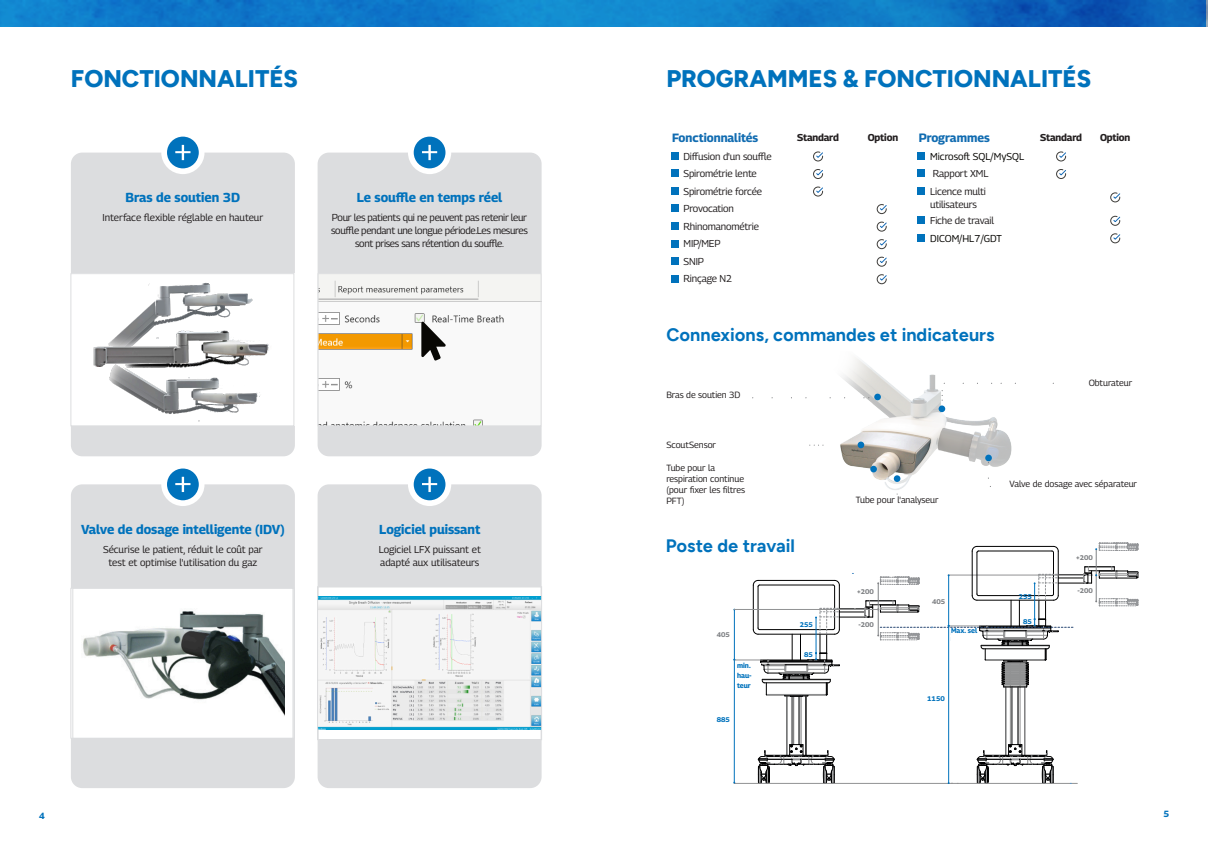
<style>
.page{position:relative;width:1208px;height:859px;background:#fff}
.page>*{position:absolute;margin:0;border:0;box-sizing:border-box;transform-origin:0 0}
.t1{font:800 24px "Figtree";color:#0072bc}
.t2{font:700 18px "Figtree";color:#0072bc}
.t3{font:700 13px "Georama";color:#0072bc}
.t4{font:700 12px "Georama";color:#116cb1}
.t5{font:10px/17.5px "Georama";letter-spacing:-.015em;color:#231f20}
.t6{font:10px "Georama";color:#080704}
.t7{font:700 10px "Georama";letter-spacing:-.015em;color:#231f20}
.t8{font:9px/10.8px "Georama";color:#231f20}
.t9{font:700 9px "Georama";color:#0072bc}
.t10{font:700 7px/10px "Georama";color:#0072bc}
.t11{font:700 6.9px "Georama";color:#808285}
.t12{font:700 6.9px "Georama";color:#0072bc}
.t13{font:700 5.4px/6.5px "Georama";color:#0072bc}
</style>
<div class="page">
<img style="left:829px;top:358px;width:183px;height:132px">
<div style="left:857px;top:442px;width:7px;height:6px;background:#0072bc;border-radius:50%"></div>
<svg style="left:752px;top:397px;width:121px;height:1px"></svg>
<svg style="left:941px;top:382px;width:113px;height:24px"></svg>
<div style="left:874px;top:394px;width:7px;height:6px;background:#0072bc;border-radius:50%"></div>
<div style="left:938px;top:405px;width:7px;height:7px;background:#0072bc;border-radius:50%"></div>
<div style="left:985px;top:455px;width:7px;height:6px;background:#0072bc;border-radius:50%"></div>
<div style="left:893px;top:475px;width:7px;height:7px;background:#0072bc;border-radius:50%"></div>
<div style="left:870px;top:466px;width:7px;height:6px;background:#0072bc;border-radius:50%"></div>
<svg style="left:829px;top:469px;width:42px;height:1px"></svg>
<svg style="left:987px;top:461px;width:20px;height:27px"></svg>
<svg style="left:809px;top:445px;width:49px;height:1px"></svg>
<div style="left:71px;top:153px;width:224px;height:303px;background:#dcdddf;border-radius:11px"></div>
<div style="left:71px;top:484px;width:224px;height:304px;background:#dcdddf;border-radius:11px"></div>
<div style="left:61px;top:274px;width:244px;height:152px;background:#fff"></div>
<div style="left:317px;top:484px;width:224px;height:304px;background:#dcdddf;border-radius:11px"></div>
<div style="left:317px;top:153px;width:224px;height:303px;background:#dcdddf;border-radius:11px"></div>
<img style="left:93px;top:282px;width:176px;height:140px">
<div style="left:70px;top:273px;width:224px;height:153px;border:1px solid #dcdddf"></div>
<img style="left:319px;top:275px;width:220px;height:149px">
<div style="left:317px;top:273px;width:224px;height:153px;border:1px solid #dcdddf"></div>
<svg style="left:421px;top:321px;width:25px;height:40px"></svg>
<hr style="left:786px;top:696px;width:1px;height:59px;background:#919293">
<hr style="left:791px;top:696px;width:1px;height:49px;background:#919293">
<hr style="left:801px;top:696px;width:1px;height:49px;background:#919293">
<hr style="left:799px;top:696px;width:1px;height:49px;background:#919293">
<hr style="left:793px;top:696px;width:1px;height:49px;background:#919293">
<hr style="left:805px;top:696px;width:1px;height:59px;background:#000001">
<hr style="left:1005px;top:687px;width:1px;height:68px;background:#919293">
<hr style="left:1010px;top:687px;width:1px;height:58px;background:#919293">
<hr style="left:1024px;top:687px;width:1px;height:68px;background:#919293">
<hr style="left:1020px;top:687px;width:1px;height:58px;background:#919293">
<hr style="left:1018px;top:687px;width:1px;height:57px;background:#919293">
<hr style="left:1017px;top:687px;width:1px;height:58px;background:#919293">
<hr style="left:1011px;top:687px;width:1px;height:58px;background:#000001">
<hr style="left:1012px;top:687px;width:1px;height:58px;background:#919293">
<hr style="left:734px;top:783px;width:343px;height:1px;background:#919293">
<svg style="left:977px;top:744px;width:76px;height:40px"></svg>
<svg style="left:758px;top:744px;width:77px;height:40px"></svg>
<hr style="left:734px;top:660px;width:1px;height:123px;background:#0072bc">
<hr style="left:948px;top:626px;width:1px;height:157px;background:#0072bc">
<svg style="left:733px;top:543px;width:405px;height:154px"></svg>
<div style="left:735px;top:663px;width:25px;height:22px;background:#fff"></div>
<div style="left:951px;top:630px;width:25px;height:22px;background:#fff"></div>
<div style="left:408px;top:463px;width:43px;height:43px;background:#fff;border-radius:50%"></div>
<div style="left:414px;top:468px;width:31px;height:32px;background:#0072bc;border-radius:50%"></div>
<svg style="left:422px;top:477px;width:15px;height:15px"></svg>
<div style="left:161px;top:463px;width:43px;height:43px;background:#fff;border-radius:50%"></div>
<div style="left:167px;top:468px;width:32px;height:32px;background:#0072bc;border-radius:50%"></div>
<svg style="left:175px;top:477px;width:15px;height:15px"></svg>
<div style="left:161px;top:131px;width:43px;height:43px;background:#fff;border-radius:50%"></div>
<div style="left:167px;top:137px;width:32px;height:31px;background:#0072bc;border-radius:50%"></div>
<svg style="left:175px;top:145px;width:15px;height:15px"></svg>
<div style="left:408px;top:131px;width:43px;height:43px;background:#fff;border-radius:50%"></div>
<div style="left:414px;top:137px;width:31px;height:31px;background:#0072bc;border-radius:50%"></div>
<svg style="left:422px;top:145px;width:15px;height:15px"></svg>
<div style="left:670px;top:152px;width:8px;height:8px;background:#0072bc"></div>
<svg style="left:813px;top:151px;width:10px;height:11px"></svg>
<div style="left:670px;top:169px;width:8px;height:8px;background:#0072bc"></div>
<svg style="left:813px;top:169px;width:10px;height:10px"></svg>
<div style="left:670px;top:187px;width:8px;height:8px;background:#0072bc"></div>
<svg style="left:813px;top:186px;width:10px;height:11px"></svg>
<div style="left:670px;top:205px;width:8px;height:7px;background:#0072bc"></div>
<svg style="left:876px;top:204px;width:11px;height:10px"></svg>
<div style="left:670px;top:222px;width:8px;height:8px;background:#0072bc"></div>
<svg style="left:876px;top:221px;width:11px;height:11px"></svg>
<div style="left:670px;top:240px;width:8px;height:7px;background:#0072bc"></div>
<svg style="left:876px;top:239px;width:11px;height:10px"></svg>
<div style="left:670px;top:257px;width:8px;height:8px;background:#0072bc"></div>
<svg style="left:876px;top:256px;width:11px;height:11px"></svg>
<div style="left:670px;top:275px;width:8px;height:7px;background:#0072bc"></div>
<svg style="left:876px;top:274px;width:11px;height:11px"></svg>
<div style="left:917px;top:152px;width:8px;height:8px;background:#0072bc"></div>
<svg style="left:1056px;top:151px;width:10px;height:11px"></svg>
<div style="left:917px;top:169px;width:8px;height:8px;background:#0072bc"></div>
<svg style="left:1056px;top:169px;width:10px;height:10px"></svg>
<div style="left:917px;top:187px;width:8px;height:8px;background:#0072bc"></div>
<svg style="left:1110px;top:192px;width:11px;height:11px"></svg>
<div style="left:917px;top:216px;width:8px;height:8px;background:#0072bc"></div>
<svg style="left:1110px;top:215px;width:11px;height:11px"></svg>
<div style="left:917px;top:234px;width:8px;height:8px;background:#0072bc"></div>
<svg style="left:1110px;top:233px;width:11px;height:11px"></svg>
<div style="left:317px;top:586px;width:224px;height:154px;background:#fff;border:1px solid #dcdddf"></div>
<img style="left:319px;top:596px;width:220px;height:134px">
<div style="left:317px;top:587px;width:224px;height:153px;border:1px solid #dcdddf"></div>
<div style="left:70px;top:588px;width:224px;height:151px;background:#fff;border:1px solid #dcdddf"></div>
<img style="left:83px;top:611px;width:202px;height:105px">
<div style="left:73px;top:588px;width:220px;height:150px;border:1px solid #dcdddf"></div>
<img style="left:0;top:0;width:1208px;height:26px">
<h1 class="t1" style="left:71px;top:68px;width:229px">FONCTIONNALITÉS</h1>
<h1 class="t1" style="left:666px;top:68px;width:426px">PROGRAMMES &amp; FONCTIONNALITÉS</h1>
<h3 class="t3" style="left:126px;top:189px;width:116px">Bras de soutien 3D</h3>
<p class="t5" style="left:102px;top:208px;width:162px">Interface flexible réglable en hauteur</p>
<h3 class="t3" style="left:357px;top:189px;width:147px">Le souffle en temps réel</h3>
<p class="t5" style="left:331px;top:211px;width:198px;line-height:13px;text-align:center">Pour les patients qui ne peuvent pas retenir leur souffle pendant une longue période.Les mesures sont prises sans rétention du souffle.</p>
<h3 class="t3" style="left:81px;top:521px;width:205px">Valve de dosage intelligente (IDV)</h3>
<p class="t5" style="left:103px;top:542px;width:161px;line-height:13px;text-align:center">Sécurise le patient, réduit le coût par test et optimise l'utilisation du gaz</p>
<h3 class="t3" style="left:379px;top:521px;width:103px">Logiciel puissant</h3>
<p class="t5" style="left:379px;top:542px;width:104px;line-height:13px">Logiciel LFX puissant et adapté aux utilisateurs</p>
<p class="t4" style="left:672px;top:130px;width:88px">Fonctionnalités</p>
<p class="t7" style="left:797px;top:132px;width:43px">Standard</p>
<p class="t7" style="left:867px;top:132px;width:32px">Option</p>
<p class="t5" style="left:683px;top:147px;width:90px">Diffusion d'un souffle<br>Spirométrie lente<br>Spirométrie forcée<br>Provocation<br>Rhinomanométrie<br>MIP/MEP<br>SNIP<br>Rinçage N2</p>
<p class="t4" style="left:918px;top:130px;width:73px">Programmes</p>
<p class="t7" style="left:1040px;top:132px;width:43px">Standard</p>
<p class="t7" style="left:1100px;top:132px;width:32px">Option</p>
<p class="t6" style="left:930px;top:150px;width:95px">Microsoft SQL/MySQL</p>
<p class="t5" style="left:930px;top:165px;width:60px">Rapport XML<br>Licence multi</p>
<p class="t5" style="left:930px;top:196px;width:65px;line-height:16.3px">utilisateurs<br>Fiche de travail</p>
<p class="t6" style="left:930px;top:232px;width:73px">DICOM/HL7/GDT</p>
<h2 class="t2" style="left:666px;top:326px;width:330px">Connexions, commandes et indicateurs</h2>
<p class="t8" style="left:666px;top:390px;width:76px">Bras de soutien 3D</p>
<p class="t8" style="left:1088px;top:378px;width:45px">Obturateur</p>
<p class="t8" style="left:666px;top:439px;width:51px">ScoutSensor</p>
<p class="t8" style="left:666px;top:463px;width:80px">Tube pour la respiration continue (pour fixer les filtres<br>PFT)</p>
<h2 class="t2" style="left:665px;top:538px;width:131px">Poste de travail</h2>
<p class="t11" style="left:716px;top:630px;width:15px">405</p>
<p class="t10" style="left:737px;top:661px;width:16px">min. hau&shy;teur</p>
<p class="t13" style="left:737px;top:663px;width:24px">minimum height</p>
<p class="t12" style="left:716px;top:714px;width:15px">885</p>
<p class="t12" style="left:800px;top:619px;width:15px">255</p>
<p class="t12" style="left:804px;top:650px;width:10px">85</p>
<p class="t8" style="left:855px;top:495px;width:84px">Tube pour l'analyseur</p>
<p class="t11" style="left:857px;top:586px;width:18px">+200</p>
<p class="t11" style="left:858px;top:619px;width:17px">-200</p>
<p class="t11" style="left:932px;top:597px;width:15px">405</p>
<p class="t10" style="left:951px;top:625px;width:28px">Max. sel</p>
<p class="t13" style="left:951px;top:629px;width:26px">maximum</p>
<p class="t12" style="left:927px;top:694px;width:19px">1150</p>
<p class="t8" style="left:1009px;top:479px;width:129px">Valve de dosage avec séparateur</p>
<p class="t12" style="left:1018px;top:592px;width:15px">255</p>
<p class="t12" style="left:1023px;top:617px;width:10px">85</p>
<p class="t11" style="left:1076px;top:552px;width:18px">+200</p>
<p class="t11" style="left:1077px;top:585px;width:17px">-200</p>
<p class="t9" style="left:39px;top:810px;width:7px">4</p>
<p class="t9" style="left:1163px;top:809px;width:7px">5</p>
</div>
